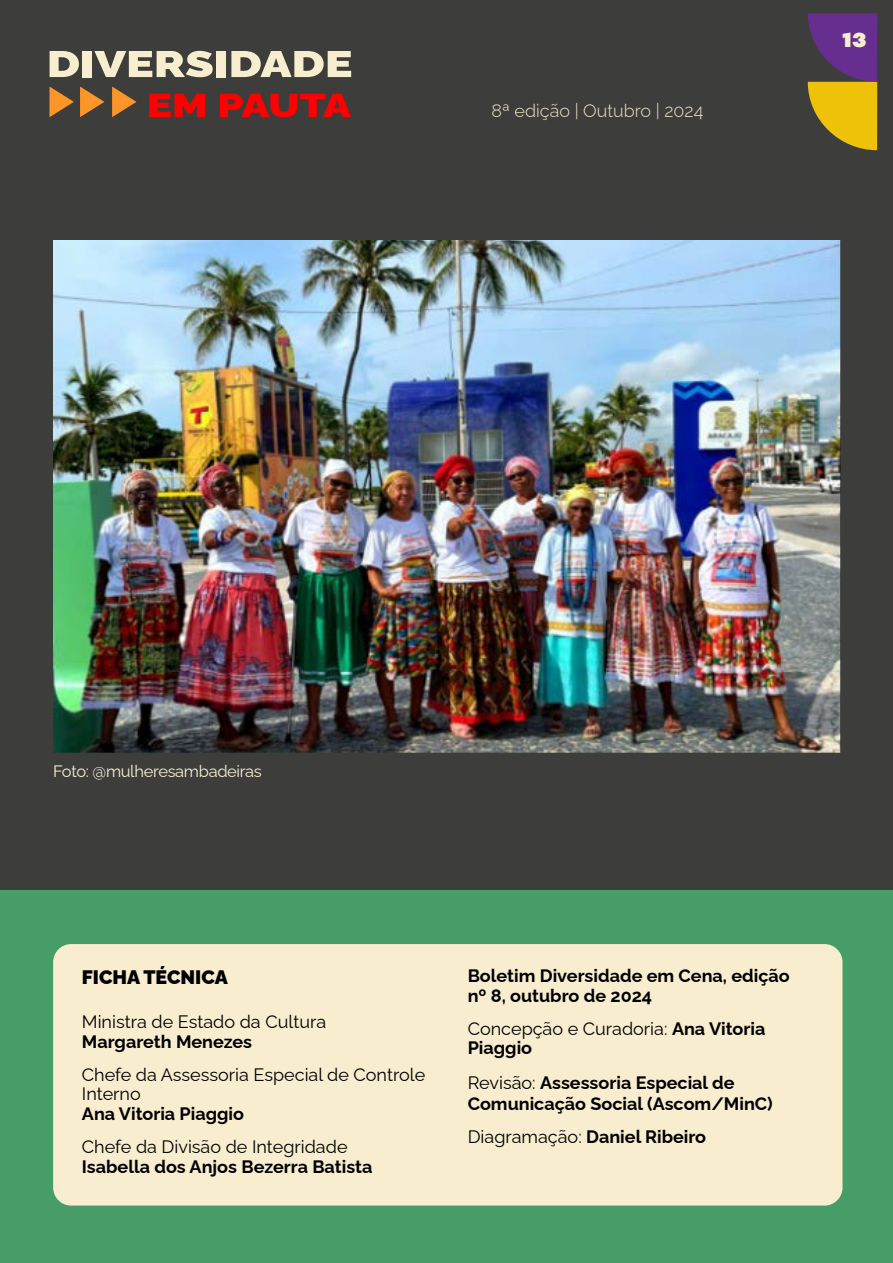
<style>
.page{position:relative;width:893px;height:1263px;background:#fff}
.page>*{position:absolute;margin:0;border:0;box-sizing:border-box;transform-origin:0 0}
.t1{font:800 21px "Noir Pro";color:#f7edcf}
.t2{font:900 19.5px "Raleway";color:#000}
.t3{font:700 18px/19.8px "Raleway";color:#000}
.t4{font:18px/19.8px "Raleway";color:#000}
.t5{font:300 18px "Raleway";color:#efe7c8}
.t6{font:16.5px "Raleway";letter-spacing:-.02em;color:#f8edcf}
.s1{font-weight:700}
.s2{font-weight:400}
</style>
<div class="page">
<div style="left:0;top:0;width:893px;height:168px;background:#3d3d3b"></div>
<svg style="left:808px;top:13px;width:69px;height:137px"></svg>
<svg style="left:50px;top:51px;width:29px;height:26px"></svg>
<div style="left:83px;top:51px;width:9px;height:26px;background:#f7edcf"></div>
<svg style="left:94px;top:51px;width:119px;height:26px"></svg>
<div style="left:217px;top:51px;width:9px;height:26px;background:#f7edcf"></div>
<svg style="left:231px;top:51px;width:120px;height:26px"></svg>
<svg style="left:112px;top:87px;width:24px;height:30px"></svg>
<svg style="left:80px;top:87px;width:24px;height:30px"></svg>
<svg style="left:50px;top:87px;width:24px;height:30px"></svg>
<svg style="left:149px;top:94px;width:56px;height:23px"></svg>
<svg style="left:220px;top:94px;width:131px;height:23px"></svg>
<div style="left:0;top:165px;width:893px;height:1098px;background:#3d3d3b"></div>
<div style="left:0;top:891px;width:893px;height:372px;background:#479d67"></div>
<div style="left:53px;top:944px;width:789px;height:261px;background:#f8edce;border-radius:18px"></div>
<img style="left:53px;top:240px;width:788px;height:513px">
<p class="t5" style="left:492px;top:96px;width:213px">8ª edição | Outubro | 2024</p>
<p class="t1" style="left:842px;top:22px;width:26px">13</p>
<p class="t6" style="left:53px;top:758px;width:210px">Foto: @mulheresambadeiras</p>
<p class="t2" style="left:82px;top:962px;width:147px">FICHA TÉCNICA</p>
<p class="t4" style="left:82px;top:1010px;width:246px">Ministra de Estado da Cultura</p>
<p class="t3" style="left:82px;top:1030px;width:172px">Margareth Menezes</p>
<p class="t4" style="left:82px;top:1062px;width:345px">Chefe da Assessoria Especial de Controle<br>Interno</p>
<p class="t3" style="left:82px;top:1102px;width:164px">Ana Vitoria Piaggio</p>
<p class="t4" style="left:82px;top:1134px;width:267px">Chefe da Divisão de Integridade</p>
<p class="t3" style="left:82px;top:1154px;width:292px">Isabella dos Anjos Bezerra Batista</p>
<p class="t3" style="left:468px;top:964px;width:324px">Boletim Diversidade em Cena, edição nº 8, outubro de 2024</p>
<p class="t4" style="left:468px;top:1016px;width:299px">Concepção e Curadoria: <span class="s1">Ana Vitoria<br>Piaggio</span></p>
<p class="t3" style="left:468px;top:1070px;width:307px;line-height:21.6px"><span class="s2">Revisão:</span> Assessoria Especial de<br>Comunicação Social (Ascom/MinC)</p>
<p class="t3" style="left:468px;top:1125px;width:240px"><span class="s2">Diagramação:</span> Daniel Ribeiro</p>
</div>
